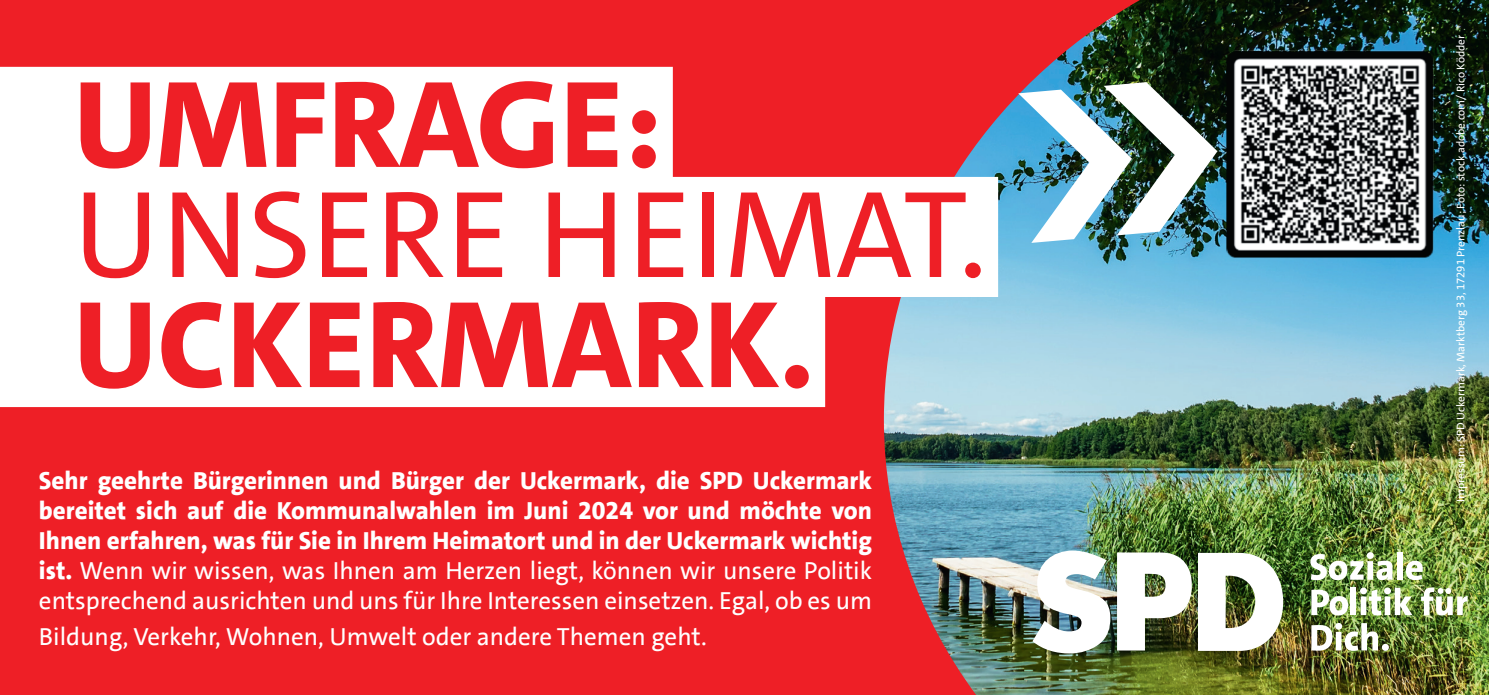
<style>
.page{position:relative;width:1489px;height:695px;background:#fff}
.page>*{position:absolute;margin:0;border:0;box-sizing:border-box;transform-origin:0 0}
.t1{font:800 125px "SPD The Sans Versal";color:#ee1f26}
.t2{font:125px "SPD The Sans Versal";color:#ee1f26}
.t3{font:800 25px/30px "SPD The Sans";color:#fff;text-align:justify}
.t4{font:25px "SPD The Sans";color:#fff}
.t5{font:11.25px "SPD The Sans";color:#fff}
.s1{font-weight:400}
</style>
<div class="page">
<div style="left:0;top:0;width:1488px;height:694px;background:#ee1f26"></div>
<img style="left:883px;top:0;width:605px;height:694px">
<img style="left:1032px;top:550px;width:78px;height:103px">
<img style="left:1116px;top:552px;width:75px;height:98px">
<img style="left:1197px;top:552px;width:85px;height:98px">
<img style="left:1310px;top:552px;width:82px;height:28px">
<div style="left:1396px;top:552px;width:6px;height:27px;background:#fff"></div>
<svg style="left:1405px;top:560px;width:17px;height:20px"></svg>
<svg style="left:1311px;top:589px;width:36px;height:26px"></svg>
<div style="left:1350px;top:587px;width:6px;height:28px;background:#fff"></div>
<svg style="left:1359px;top:587px;width:53px;height:28px"></svg>
<svg style="left:1420px;top:587px;width:47px;height:28px"></svg>
<img style="left:1311px;top:622px;width:77px;height:28px">
<div style="left:0;top:67px;width:672px;height:120px;background:#fff"></div>
<div style="left:0;top:177px;width:998px;height:120px;background:#fff"></div>
<div style="left:0;top:287px;width:825px;height:120px;background:#fff"></div>
<img style="left:1226px;top:47px;width:207px;height:213px">
<img style="left:1018px;top:82px;width:199px;height:161px">
<h1 class="t1" style="left:73px;top:44px;width:590px">UMFRAGE:</h1>
<h1 class="t2" style="left:73px;top:154px;width:915px">UNSERE HEIMAT.</h1>
<h1 class="t1" style="left:73px;top:264px;width:742px">UCKERMARK.</h1>
<p class="t3" style="left:39px;top:466px;width:834px">Sehr geehrte Bürgerinnen und Bürger der Uckermark, die SPD Uckermark bereitet sich auf die Kommunalwahlen im Juni 2024 vor und möchte von Ihnen erfahren, was für Sie in Ihrem Heimatort und in der Uckermark wichtig ist. <span class="s1">Wenn wir wissen, was Ihnen am Herzen liegt, können wir unsere Politik entsprechend ausrichten und uns für Ihre Interessen einsetzen. Egal, ob es um</span></p>
<p class="t4" style="left:39px;top:620px;width:669px">Bildung, Verkehr, Wohnen, Umwelt oder andere Themen geht.</p>
<p class="t5" style="left:1453px;top:502px;width:468px;rotate:-90deg">Impressum: SPD Uckermark, Marktberg 33, 17291 Prenzlau; Foto: stock.adobe.com/ Rico Ködder</p>
</div>
